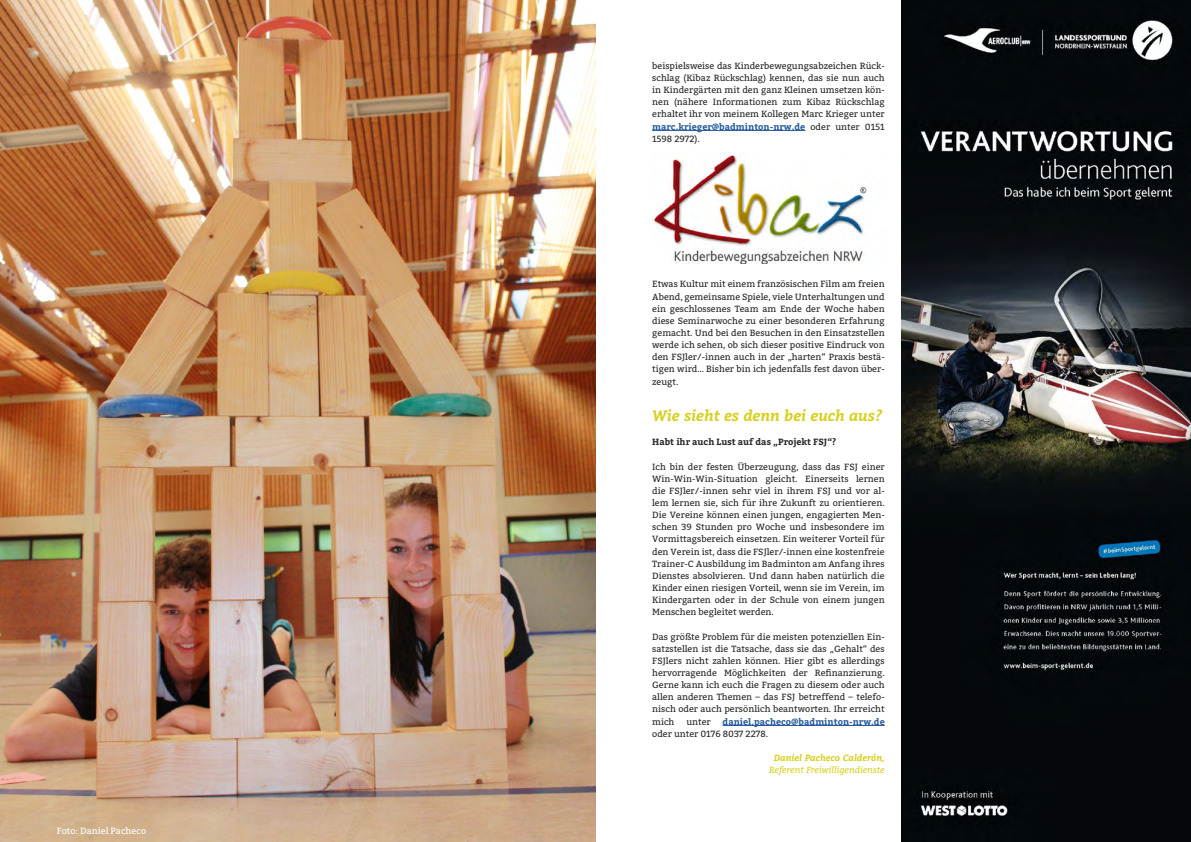
<style>
.page{position:relative;width:1191px;height:842px;background:#fff}
.page>*{position:absolute;margin:0;border:0;box-sizing:border-box;transform-origin:0 0}
.t1{font:italic 700 15px "Bitter";color:#d8d021}
.t2{font:9px/12.1px "Bitter";color:#282827;text-align:justify}
.t3{font:700 9px "Bitter";color:#282827}
.t4{font:700 9px "Bitter";color:#275b9b}
.t5{font:italic 9px "Bitter";color:#d8d021}
.t6{font:italic 700 9px "Bitter";color:#d8d021}
.t7{font:9px "Bitter";color:#fff}
.s1{font-weight:700;color:#275b9b}
</style>
<div class="page">
<img style="left:0;top:0;width:595px;height:842px">
<img style="left:653px;top:155px;width:214px;height:108px">
<img style="left:901px;top:0;width:290px;height:842px">
<hr style="left:652px;top:130px;width:153px;height:1px;background:#275b9b">
<hr style="left:722px;top:725px;width:162px;height:1px;background:#275b9b">
<p class="t7" style="left:57px;top:825px;width:91px">Foto: Daniel Pacheco</p>
<p class="t2" style="left:652px;top:60px;width:234px">beispielsweise das Kinderbewegungsabzeichen Rück&shy;schlag (Kibaz Rückschlag) kennen, das sie nun auch in Kindergärten mit den ganz Kleinen umsetzen kön&shy;nen (nähere Informationen zum Kibaz Rückschlag erhaltet ihr von meinem Kollegen Marc Krieger unter <span class="s1">marc.krieger@badminton-nrw.de</span> oder unter 0151<br>1598 2972).</p>
<p class="t2" style="left:652px;top:278px;width:234px">Etwas Kultur mit einem französischen Film am freien Abend, gemeinsame Spiele, viele Unterhaltungen und ein geschlossenes Team am Ende der Woche haben diese Seminarwoche zu einer besonderen Erfahrung gemacht. Und bei den Besuchen in den Einsatzstellen werde ich sehen, ob sich dieser positive Eindruck von den FSJler/-innen auch in der „harten“ Praxis bestä&shy;tigen wird… Bisher bin ich jedenfalls fest davon über&shy;zeugt.</p>
<h1 class="t1" style="left:652px;top:406px;width:231px">Wie sieht es denn bei euch aus?</h1>
<p class="t3" style="left:652px;top:436px;width:186px">Habt ihr auch Lust auf das „Projekt FSJ“?</p>
<p class="t2" style="left:652px;top:460px;width:234px">Ich bin der festen Überzeugung, dass das FSJ einer Win-Win-Win-Situation gleicht. Einerseits lernen die FSJler/-innen sehr viel in ihrem FSJ und vor al&shy;lem lernen sie, sich für ihre Zukunft zu orientieren.<br>Die Vereine können einen jungen, engagierten Men&shy;schen 39 Stunden pro Woche und insbesondere im Vormittagsbereich einsetzen. Ein weiterer Vorteil für den Verein ist, dass die FSJler/-innen eine kostenfreie Trainer-C Ausbildung im Badminton am Anfang ihres Dienstes absolvieren. Und dann haben natürlich die Kinder einen riesigen Vorteil, wenn sie im Verein, im Kindergarten oder in der Schule von einem jungen Menschen begleitet werden.</p>
<p class="t2" style="left:652px;top:630px;width:234px">Das größte Problem für die meisten potenziellen Ein&shy;satzstellen ist die Tatsache, dass sie das „Gehalt“ des FSJlers nicht zahlen können. Hier gibt es allerdings hervorragende Möglichkeiten der Refinanzierung.<br>Gerne kann ich euch die Fragen zu diesem oder auch allen anderen Themen – das FSJ betreffend – telefo&shy;nisch oder auch persönlich beantworten. Ihr erreicht mich</p>
<p class="t2" style="left:686px;top:715px;width:26px">unter</p>
<p class="t4" style="left:722px;top:715px;width:164px">daniel.pacheco@badminton-nrw.de</p>
<p class="t2" style="left:652px;top:727px;width:117px">oder unter 0176 8037 2278.</p>
<p class="t6" style="left:774px;top:752px;width:112px">Daniel Pacheco Calderón,</p>
<p class="t5" style="left:769px;top:764px;width:117px">Referent Freiwilligendienste</p>
</div>
